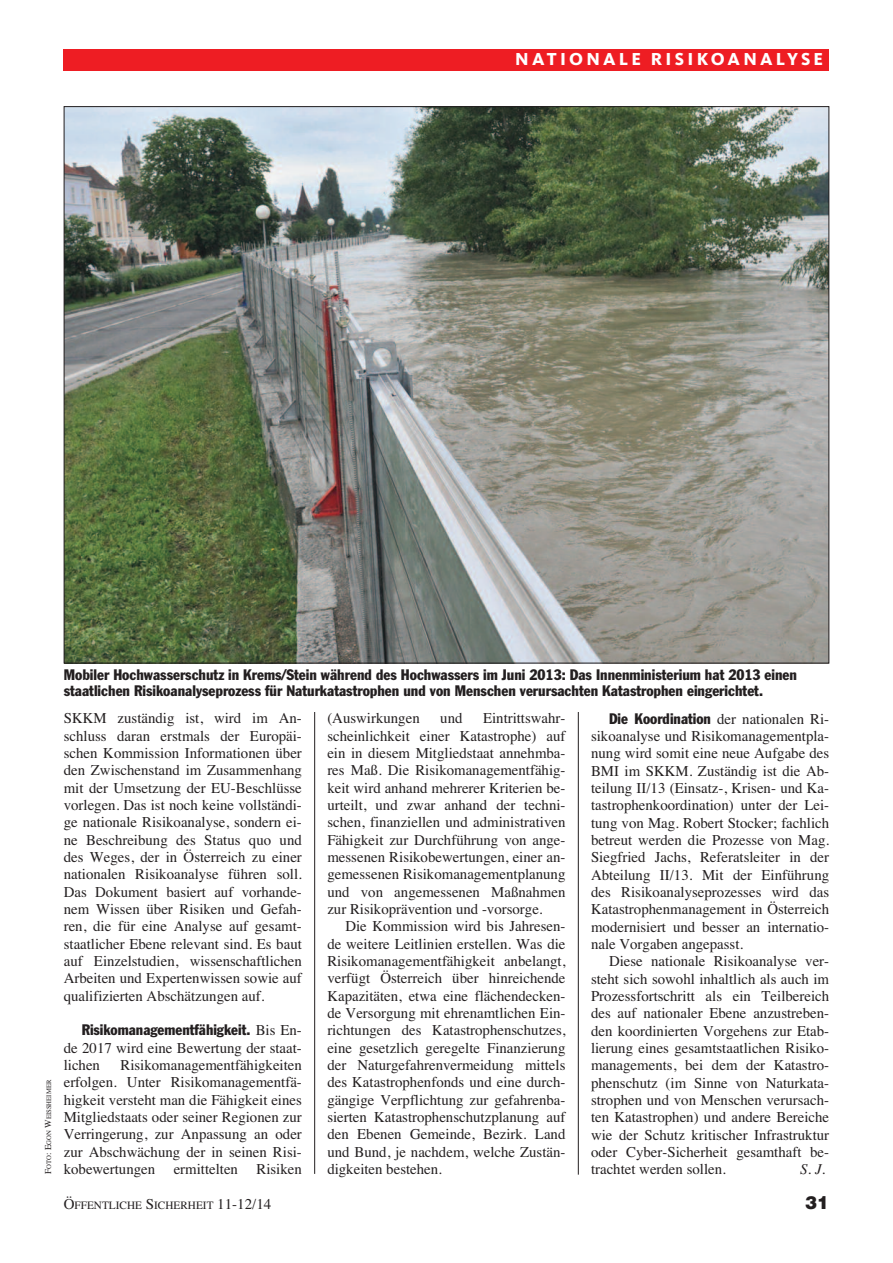
<style>
.page{position:relative;width:893px;height:1263px;background:#fff}
.page>*{position:absolute;margin:0;border:0;box-sizing:border-box;transform-origin:0 0}
.t1{font:800 18px "Kievit";letter-spacing:.175em;color:#fff}
.t2{font:900 18px "Helvetica";color:#231f20}
.t3{font:15px/17.2px "Times";color:#231f20;text-align:justify}
.t4{font:condensed 15px/15.8px "Franklin Gothic";color:#231f20}
.t5{font:italic 15px "Times";color:#231f20}
.t6{font:11.25px "Times";color:#231f20}
.t7{font:6.75px "Times";color:#231f20}
.s1{font-size:9px}
.s2{font-family:"Times";font-stretch:normal}
.s3{font-family:"Franklin Gothic";font-stretch:condensed}
.s4{font-size:15px}
</style>
<div class="page">
<hr style="left:314px;top:711px;width:1px;height:463px;background:#231f20">
<hr style="left:578px;top:711px;width:1px;height:464px;background:#231f20">
<div style="left:64px;top:49px;width:765px;height:21px;background:#ee1d23"></div>
<img style="left:66px;top:108px;width:761px;height:553px">
<p class="t1" style="left:515px;top:53px;width:309px">NATIONALE RISIKOANALYSE</p>
<p class="t7" style="left:45px;top:1174px;width:96px;rotate:-90deg"><span class="s1">F</span>OTO<span class="s1">: E</span>GON <span class="s1">W</span>EISSHEIMER</p>
<p class="t4" style="left:64px;top:668px;width:735px">Mobiler Hochwasserschutz in Krems/Stein während des Hochwassers im Juni 2013: Das Innenministerium hat 2013 einen staatlichen Risikoanalyseprozess für Naturkatastrophen und von Menschen verursachten Katastrophen eingerichtet.</p>
<p class="t3" style="left:64px;top:710px;width:240px">SKKM zuständig ist, wird im An&shy;schluss daran erstmals der Europäi&shy;schen Kommission Informationen über den Zwischenstand im Zusammenhang mit der Umsetzung der EU-Beschlüsse vorlegen. Das ist noch keine vollständi&shy;ge nationale Risikoanalyse, sondern ei&shy;ne Beschreibung des Status quo und des Weges, der in Österreich zu einer nationalen Risikoanalyse führen soll.<br>Das Dokument basiert auf vorhande&shy;nem Wissen über Risiken und Gefah&shy;ren, die für eine Analyse auf gesamt&shy;staatlicher Ebene relevant sind. Es baut auf Einzelstudien, wissenschaftlichen Arbeiten und Expertenwissen sowie auf qualifizierten Abschätzungen auf.</p>
<p class="t4" style="left:82px;top:1023px;width:222px">Risikomanagementfähigkeit. <span class="s2">Bis En-</span></p>
<p class="t3" style="left:64px;top:1039px;width:240px">de 2017 wird eine Bewertung der staat&shy;lichen</p>
<p class="t3" style="left:64px;top:1056px;width:240px;text-indent:57px">Risikomanagementfähigkeiten erfolgen. Unter Risikomanagementfä&shy;higkeit versteht man die Fähigkeit eines Mitgliedstaats oder seiner Regionen zur Verringerung, zur Anpassung an oder zur Abschwächung der in seinen Risi&shy;kobewertungen ermittelten Risiken</p>
<p class="t3" style="left:327px;top:710px;width:94px">(Auswirkungen</p>
<p class="t3" style="left:440px;top:710px;width:24px">und</p>
<p class="t3" style="left:327px;top:709px;width:240px;text-indent:156px">Eintrittswahr&shy;scheinlichkeit einer Katastrophe) auf ein in diesem Mitgliedstaat annehmba&shy;res Maß. Die Risikomanagementfähig&shy;keit wird anhand mehrerer Kriterien be&shy;urteilt, und zwar anhand der techni&shy;schen, finanziellen und administrativen Fähigkeit zur Durchführung von ange&shy;messenen Risikobewertungen, einer an&shy;gemessenen Risikomanagementplanung und von angemessenen Maßnahmen zur Risikoprävention und -vorsorge.</p>
<p class="t3" style="left:327px;top:917px;width:240px;text-indent:18px">Die Kommission wird bis Jahresen&shy;de weitere Leitlinien erstellen. Was die Risikomanagementfähigkeit anbelangt, verfügt Österreich über hinreichende Kapazitäten, etwa eine flächendecken&shy;de Versorgung mit ehrenamtlichen Ein&shy;richtungen des Katastrophenschutzes, eine gesetzlich geregelte Finanzierung der Naturgefahrenvermeidung mittels des Katastrophenfonds und eine durch&shy;gängige Verpflichtung zur gefahrenba&shy;sierten Katastrophenschutzplanung auf den Ebenen Gemeinde, Bezirk. Land und Bund, je nachdem, welche Zustän&shy;digkeiten bestehen.</p>
<p class="t3" style="left:591px;top:710px;width:240px;text-indent:18px"><span class="s3">Die Koordination</span> der nationalen Ri&shy;sikoanalyse und Risikomanagementpla&shy;nung wird somit eine neue Aufgabe des BMI im SKKM. Zuständig ist die Ab&shy;teilung II/13 (Einsatz-, Krisen- und Ka&shy;tastrophenkoordination) unter der Lei&shy;tung von Mag. Robert Stocker; fachlich betreut werden die Prozesse von Mag.<br>Siegfried Jachs, Referatsleiter in der Abteilung II/13. Mit der Einführung des Risikoanalyseprozesses wird das Katastrophenmanagement in Österreich modernisiert und besser an internatio&shy;nale Vorgaben angepasst.</p>
<p class="t3" style="left:591px;top:952px;width:240px;text-indent:18px">Diese nationale Risikoanalyse ver&shy;steht sich sowohl inhaltlich als auch im Prozessfortschritt als ein Teilbereich des auf nationaler Ebene anzustreben&shy;den koordinierten Vorgehens zur Etab&shy;lierung eines gesamtstaatlichen Risiko&shy;managements, bei dem der Katastro&shy;phenschutz (im Sinne von Naturkata&shy;strophen und von Menschen verursach&shy;ten Katastrophen) und andere Bereiche wie der Schutz kritischer Infrastruktur oder Cyber-Sicherheit gesamthaft be&shy;trachtet werden sollen.</p>
<p class="t5" style="left:800px;top:1160px;width:27px">S. J.</p>
<p class="t6" style="left:64px;top:1198px;width:209px"><span class="s4">Ö</span>FFENTLICHE <span class="s4">S</span>ICHERHEIT <span class="s4">11-12/14</span></p>
<p class="t2" style="left:805px;top:1192px;width:26px">31</p>
</div>
